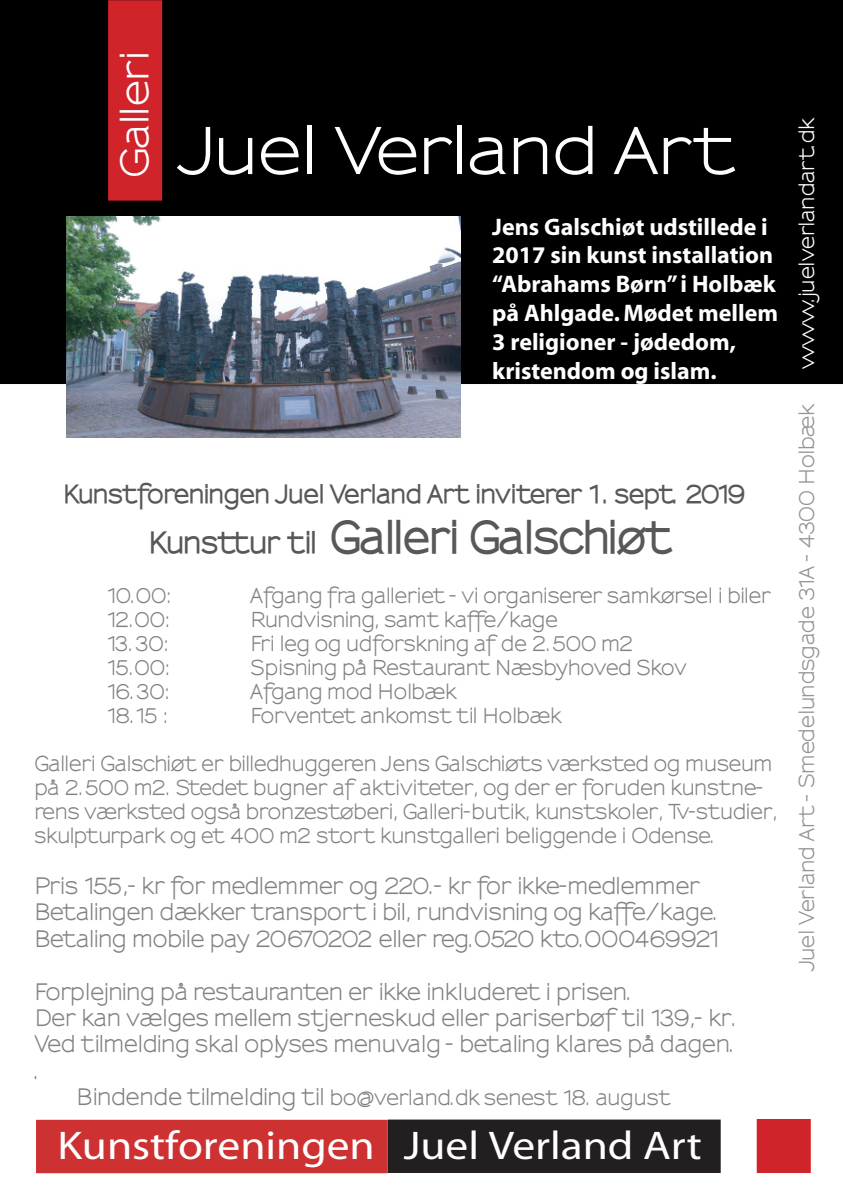
<style>
.page{position:relative;width:843px;height:1191px;background:#fff}
.page>*{position:absolute;margin:0;border:0;box-sizing:border-box;transform-origin:0 0}
.t1{font:700 62px "Sansumi";color:#fff}
.t2{font:800 42px "Sansumi";color:#57585a;scale:.9 1}
.t3{font:40.2px "Myriad";color:#fff;scale:1.13 1}
.t4{font:700 37px "Sansumi";letter-spacing:-.025em;color:#fff}
.t5{font:700 24px/28.8px "Myriad";color:#fff}
.t6{font:800 24px "Sansumi";color:#57585a;scale:.9 1}
.t7{font:700 22px/26.4px "Sansumi";color:#808285;scale:.9 1}
.t8{font:700 20px/24px "Sansumi";color:#808285;scale:.9 1}
.t9{font:700 20px "Sansumi";color:#939598;scale:.92 1}
.t10{font:700 20px "Sansumi";color:#fff;scale:.92 1}
.s1{font-size:28px}
.s2{font-size:22px}
</style>
<div class="page">
<div style="left:0;top:0;width:842px;height:384px;background:#000"></div>
<div style="left:108px;top:0;width:54px;height:201px;background:#d1232a"></div>
<div style="left:756px;top:1119px;width:54px;height:54px;background:#d1232a"></div>
<div style="left:387px;top:1119px;width:333px;height:54px;background:#231f20"></div>
<div style="left:36px;top:1120px;width:351px;height:53px;background:#cd3132"></div>
<img style="left:66px;top:216px;width:394px;height:221px">
<h3 class="t4" style="left:114px;top:178px;width:129px;rotate:-90deg">Galleri</h3>
<h1 class="t1" style="left:178px;top:117px;width:557px">Juel Verland Art</h1>
<p class="t5" style="left:492px;top:213px;width:287px">Jens Galschiøt udstillede i<br>2017 sin kunst installation “Abrahams Børn” i Holbæk på Ahlgade. Mødet mellem<br>3 religioner - jødedom, kristendom og islam.</p>
<p class="t6" style="left:63px;top:479px;width:759px">Kunstforeningen Juel Verland Art inviterer 1. sept. 2019</p>
<h2 class="t2" style="left:148px;top:512px;width:582px"><span class="s1">Kunsttur til</span> Galleri Galschiøt</h2>
<p class="t8" style="left:106px;top:585px;width:73px">10.00:</p>
<p class="t8" style="left:250px;top:585px;width:580px">Afgang fra galleriet - vi organiserer samkørsel i biler</p>
<p class="t8" style="left:106px;top:609px;width:72px">12.00:</p>
<p class="t8" style="left:250px;top:609px;width:342px">Rundvisning, samt kaffe/kage</p>
<p class="t8" style="left:106px;top:633px;width:70px">13.30:</p>
<p class="t8" style="left:250px;top:633px;width:427px">Fri leg og udforskning af de 2.500 m2</p>
<p class="t8" style="left:106px;top:657px;width:72px">15.00:</p>
<p class="t8" style="left:250px;top:657px;width:485px">Spisning på Restaurant Næsbyhoved Skov</p>
<p class="t8" style="left:106px;top:681px;width:72px">16.30:</p>
<p class="t8" style="left:250px;top:681px;width:230px">Afgang mod Holbæk</p>
<p class="t8" style="left:106px;top:705px;width:70px">18.15 :</p>
<p class="t8" style="left:250px;top:705px;width:347px">Forventet ankomst til Holbæk</p>
<p class="t8" style="left:34px;top:753px;width:826px">Galleri Galschiøt er billedhuggeren Jens Galschiøts værksted og museum på 2.500 m2. Stedet bugner af aktiviteter, og der er foruden kunstne&shy;rens værksted også bronzestøberi, Galleri-butik, kunstskoler, Tv-studier, skulpturpark og et 400 m2 stort kunstgalleri beliggende i Odense.</p>
<p class="t7" style="left:34px;top:873px;width:765px">Pris 155,- kr for medlemmer og 220.- kr for ikke-medlemmer<br>Betalingen dækker transport i bil, rundvisning og kaffe/kage.<br>Betaling mobile pay 20670202 eller reg.0520 kto.000469921</p>
<p class="t7" style="left:34px;top:979px;width:782px">Forplejning på restauranten er ikke inkluderet i prisen.<br>Der kan vælges mellem stjerneskud eller pariserbøf til 139,- kr.<br>Ved tilmelding skal oplyses menuvalg - betaling klares på dagen. .</p>
<p class="t8" style="left:77px;top:1087px;width:661px"><span class="s2">Bindende tilmelding til</span> bo@verland.dk senest 18. august</p>
<h3 class="t3" style="left:58px;top:1125px;width:571px">Kunstforeningen Juel Verland Art</h3>
<p class="t10" style="left:795px;top:369px;width:275px;rotate:-90deg">www.juelverlandart.dk</p>
<p class="t9" style="left:795px;top:971px;width:619px;rotate:-90deg">Juel Verland Art - Smedelundsgade 31A - 4300 Holbæk</p>
</div>
